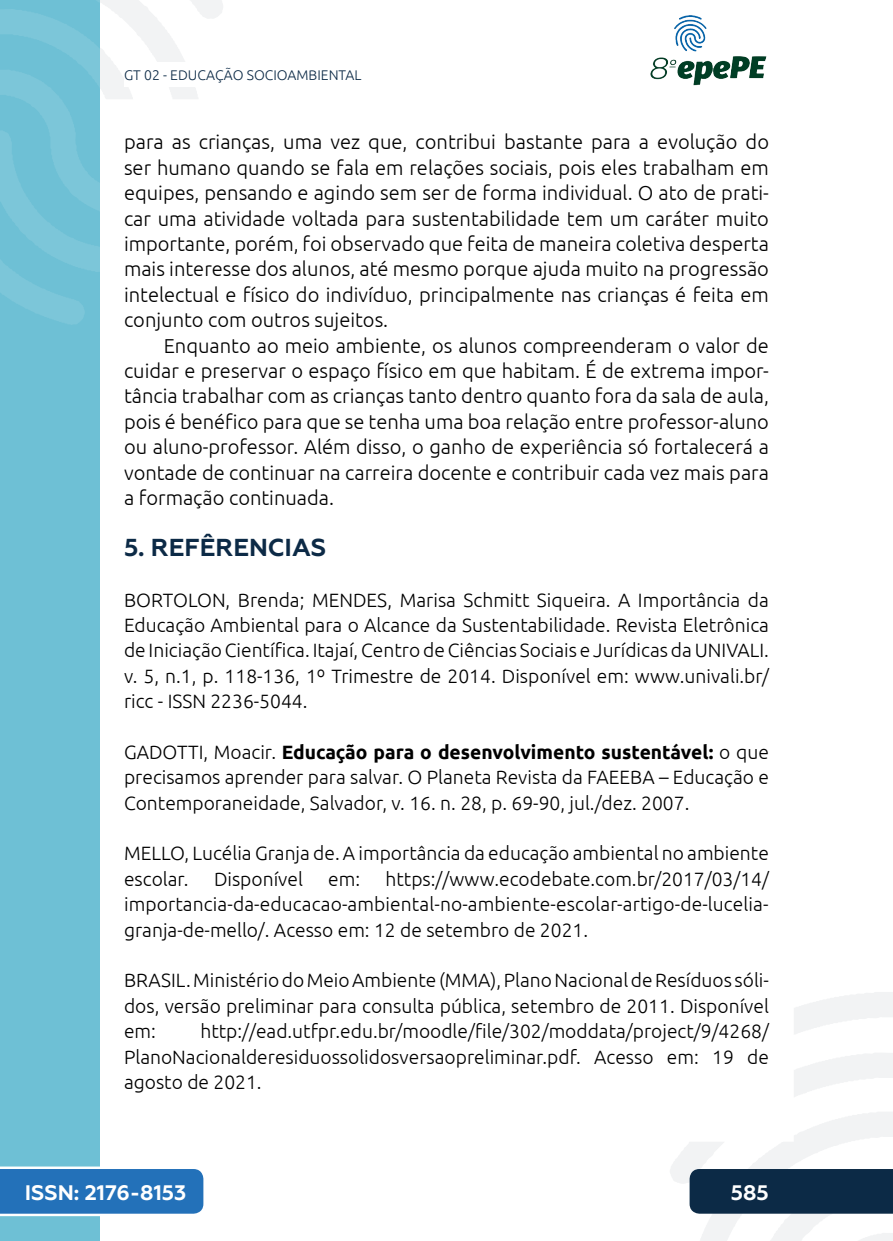
<style>
.page{position:relative;width:893px;height:1241px;background:#fff}
.page>*{position:absolute;margin:0;border:0;box-sizing:border-box;transform-origin:0 0}
._3_SUBTÍTULO{font:700 24.5px "Geometria";color:#0c2a46}
.t1{font:700 21px "Geometria";color:#fff}
._5_CORPO{font:300 20.12px/25.4px "Ubuntu";color:#000;text-align:justify}
._11_REFERENCIAS{font:300 19.25px/25.4px "Ubuntu";color:#000;text-align:justify}
.t2{font:300 14px "Ubuntu";color:#0c2a46}
.s1{font-weight:700}
</style>
<div class="page">
<svg style="left:670px;top:992px;width:223px;height:248px"></svg>
<svg style="left:99px;top:0;width:124px;height:324px"></svg>
<img style="left:650px;top:15px;width:117px;height:71px">
<div style="left:0;top:0;width:99px;height:1240px;background:#6ec0d5"></div>
<svg style="left:0;top:0;width:99px;height:325px"></svg>
<svg style="left:0;top:1166px;width:203px;height:49px;background:#367dbf"></svg>
<div style="left:690px;top:1168px;width:203px;height:45px;background:#0c2a46"></div>
<div style="left:124px;top:62px;width:516px;height:25px;background:#fff"></div>
<p class="t2" style="left:124px;top:66px;width:239px">GT 02 - EDUCAÇÃO SOCIOAMBIENTAL</p>
<p class="_5_CORPO" style="left:124px;top:129px;width:646px">para as crianças, uma vez que, contribui bastante para a evolução do ser humano quando se fala em relações sociais, pois eles trabalham em equipes, pensando e agindo sem ser de forma individual. O ato de prati&shy;car uma atividade voltada para sustentabilidade tem um caráter muito importante, porém, foi observado que feita de maneira coletiva desperta mais interesse dos alunos, até mesmo porque ajuda muito na progressão intelectual e físico do indivíduo, principalmente nas crianças é feita em conjunto com outros sujeitos.</p>
<p class="_5_CORPO" style="left:124px;top:332px;width:646px;text-indent:40px">Enquanto ao meio ambiente, os alunos compreenderam o valor de cuidar e preservar o espaço físico em que habitam. É de extrema impor&shy;tância trabalhar com as crianças tanto dentro quanto fora da sala de aula, pois é benéfico para que se tenha uma boa relação entre professor-aluno ou aluno-professor. Além disso, o ganho de experiência só fortalecerá a vontade de continuar na carreira docente e contribuir cada vez mais para a formação continuada.</p>
<p class="_3_SUBTÍTULO" style="left:124px;top:532px;width:204px">5. REFÊRENCIAS</p>
<p class="_11_REFERENCIAS" style="left:124px;top:586px;width:646px">BORTOLON, Brenda; MENDES, Marisa Schmitt Siqueira. A Importância da Educação Ambiental para o Alcance da Sustentabilidade. Revista Eletrônica de Iniciação Científica. Itajaí, Centro de Ciências Sociais e Jurídicas da UNIVALI. v. 5, n.1, p. 118-136, 1º Trimestre de 2014. Disponível em: www.univali.br/ ricc - ISSN 2236-5044.</p>
<p class="_11_REFERENCIAS" style="left:124px;top:738px;width:646px">GADOTTI, Moacir. <span class="s1">Educação para o desenvolvimento sustentável:</span> o que precisamos aprender para salvar. O Planeta Revista da FAEEBA – Educação e Contemporaneidade, Salvador, v. 16. n. 28, p. 69-90, jul./dez. 2007.</p>
<p class="_11_REFERENCIAS" style="left:124px;top:840px;width:646px">MELLO, Lucélia Granja de. A importância da educação ambiental no ambiente escolar.</p>
<p class="_11_REFERENCIAS" style="left:124px;top:865px;width:646px;text-indent:261px">https://www.ecodebate.com.br/2017/03/14/ importancia-da-educacao-ambiental-no-ambiente-escolar-artigo-de-lucelia&shy;granja-de-mello/. Acesso em: 12 de setembro de 2021.</p>
<p class="_11_REFERENCIAS" style="left:124px;top:967px;width:646px">BRASIL. Ministério do Meio Ambiente (MMA), Plano Nacional de Resíduos sóli&shy;dos, versão preliminar para consulta pública, setembro de 2011. Disponível em:</p>
<p class="_11_REFERENCIAS" style="left:214px;top:865px;width:90px">Disponível</p>
<p class="_11_REFERENCIAS" style="left:328px;top:865px;width:33px">em:</p>
<p class="_11_REFERENCIAS" style="left:124px;top:1017px;width:646px;text-indent:76px">http://ead.utfpr.edu.br/moodle/file/302/moddata/project/9/4268/ PlanoNacionalderesiduossolidosversaopreliminar.pdf. Acesso em: 19 de agosto de 2021.</p>
<p class="t1" style="left:25px;top:1179px;width:163px">ISSN: 2176-8153</p>
<p class="t1" style="left:731px;top:1179px;width:40px">585</p>
</div>
